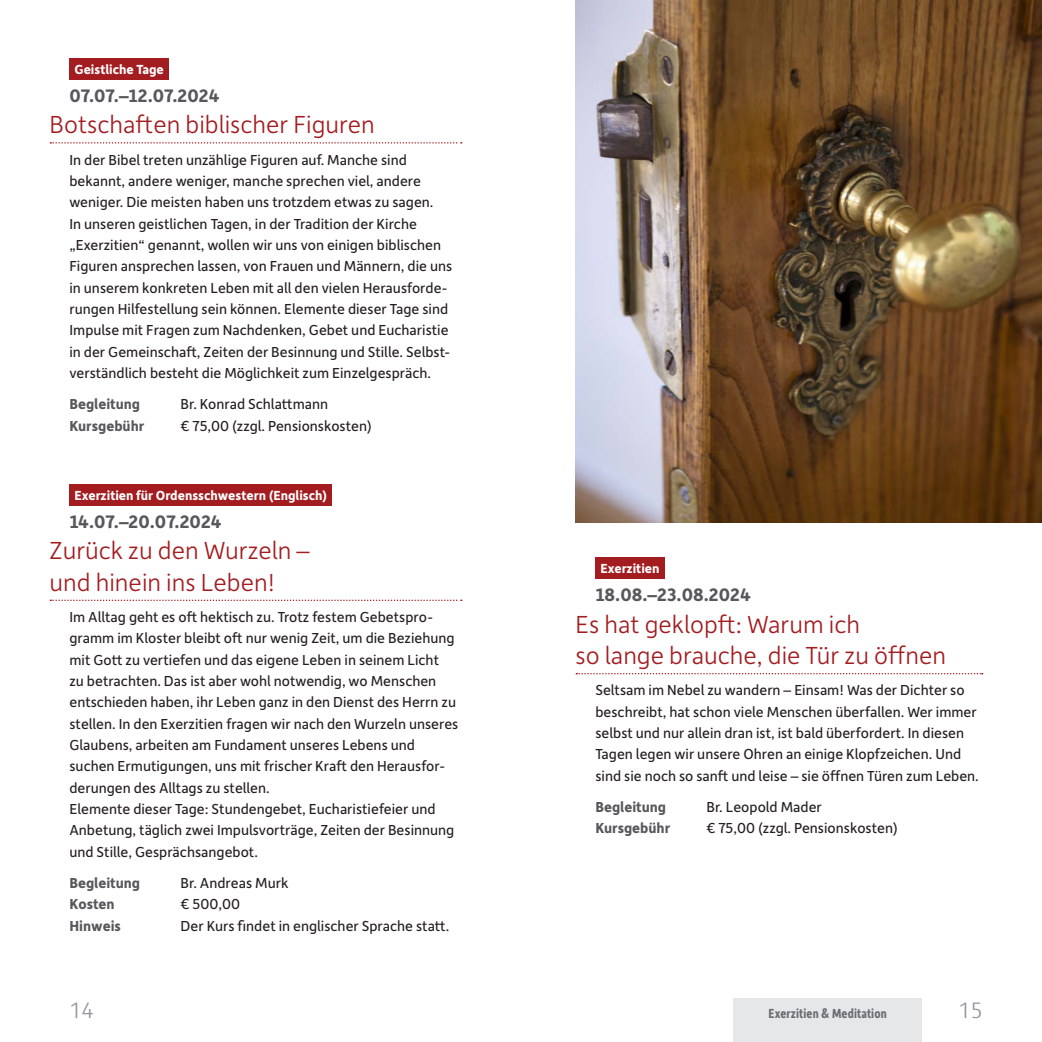
<style>
.page{position:relative;width:1042px;height:1042px;background:#fff}
.page>*{position:absolute;margin:0;border:0;box-sizing:border-box;transform-origin:0 0}
.t1{font:300 26.25px/31.5px "Depot New";color:#a31c20}
.t2{font:300 22.75px "FS Matthew";color:#939598}
.t3{font:700 19.25px "Depot New";color:#57585a}
.t4{font:15.4px/21.3px "Depot New";color:#231f20}
.t5{font:700 15.4px "Depot New";color:#57585a}
.t6{font:700 14px "Depot New";color:#fff}
.t7{font:700 14px "Depot New Condensed";letter-spacing:.01em;color:#6c6d70}
</style>
<div class="page">
<div style="left:69px;top:58px;width:100px;height:21px;background:#a31c20"></div>
<svg style="left:50px;top:142px;width:412px;height:2px"></svg>
<div style="left:69px;top:484px;width:263px;height:21px;background:#a31c20"></div>
<svg style="left:50px;top:599px;width:412px;height:2px"></svg>
<div style="left:595px;top:557px;width:69px;height:22px;background:#a31c20"></div>
<svg style="left:576px;top:673px;width:407px;height:1px"></svg>
<img style="left:575px;top:0;width:467px;height:523px">
<div style="left:733px;top:998px;width:189px;height:44px;background:#e6e7e9"></div>
<p class="t6" style="left:74px;top:60px;width:91px">Geistliche Tage</p>
<p class="t3" style="left:69px;top:83px;width:152px">07.07.–12.07.2024</p>
<h1 class="t1" style="left:50px;top:108px;width:327px">Botschaften biblischer Figuren</h1>
<p class="t4" style="left:69px;top:148px;width:384px">In der Bibel treten unzählige Figuren auf. Manche sind bekannt, andere weniger, manche sprechen viel, andere weniger. Die meisten haben uns trotzdem etwas zu sagen.<br>In unseren geistlichen Tagen, in der Tradition der Kirche „Exerzitien“ genannt, wollen wir uns von einigen biblischen Figuren ansprechen lassen, von Frauen und Männern, die uns in unserem konkreten Leben mit all den vielen Herausforde&shy;rungen Hilfestellung sein können. Elemente dieser Tage sind Impulse mit Fragen zum Nachdenken, Gebet und Eucharistie in der Gemeinschaft, Zeiten der Besinnung und Stille. Selbst&shy;verständlich besteht die Möglichkeit zum Einzelgespräch.</p>
<p class="t5" style="left:69px;top:394px;width:72px">Begleitung</p>
<p class="t4" style="left:181px;top:393px;width:149px">Br. Konrad Schlattmann</p>
<p class="t5" style="left:69px;top:415px;width:76px">Kursgebühr</p>
<p class="t4" style="left:181px;top:414px;width:193px">€ 75,00 (zzgl. Pensionskosten)</p>
<p class="t6" style="left:74px;top:486px;width:254px">Exerzitien für Ordensschwestern (Englisch)</p>
<p class="t3" style="left:69px;top:509px;width:154px">14.07.–20.07.2024</p>
<h1 class="t1" style="left:50px;top:533px;width:261px">Zurück zu den Wurzeln – und hinein ins Leben!</h1>
<p class="t4" style="left:69px;top:605px;width:390px">Im Alltag geht es oft hektisch zu. Trotz festem Gebetspro&shy;gramm im Kloster bleibt oft nur wenig Zeit, um die Beziehung mit Gott zu vertiefen und das eigene Leben in seinem Licht<br>zu betrachten. Das ist aber wohl notwendig, wo Menschen entschieden haben, ihr Leben ganz in den Dienst des Herrn zu stellen. In den Exerzitien fragen wir nach den Wurzeln unseres Glaubens, arbeiten am Fundament unseres Lebens und suchen Ermutigungen, uns mit frischer Kraft den Herausfor&shy;derungen des Alltags zu stellen.<br>Elemente dieser Tage: Stundengebet, Eucharistiefeier und Anbetung, täglich zwei Impulsvorträge, Zeiten der Besinnung und Stille, Gesprächsangebot.</p>
<p class="t5" style="left:69px;top:873px;width:72px">Begleitung</p>
<p class="t4" style="left:181px;top:871px;width:109px">Br. Andreas Murk</p>
<p class="t5" style="left:69px;top:894px;width:47px">Kosten</p>
<p class="t4" style="left:181px;top:893px;width:61px">€ 500,00</p>
<p class="t5" style="left:69px;top:915px;width:53px">Hinweis</p>
<p class="t4" style="left:181px;top:914px;width:270px">Der Kurs findet in englischer Sprache statt.</p>
<p class="t6" style="left:600px;top:559px;width:61px">Exerzitien</p>
<p class="t3" style="left:595px;top:582px;width:157px">18.08.–23.08.2024</p>
<h1 class="t1" style="left:575px;top:607px;width:372px">Es hat geklopft: Warum ich<br>so lange brauche, die Tür zu öffnen</h1>
<p class="t4" style="left:595px;top:679px;width:385px">Seltsam im Nebel zu wandern – Einsam! Was der Dichter so beschreibt, hat schon viele Menschen überfallen. Wer immer selbst und nur allein dran ist, ist bald überfordert. In diesen Tagen legen wir unsere Ohren an einige Klopfzeichen. Und sind sie noch so sanft und leise – sie öffnen Türen zum Leben.</p>
<p class="t5" style="left:595px;top:797px;width:72px">Begleitung</p>
<p class="t4" style="left:706px;top:795px;width:117px">Br. Leopold Mader</p>
<p class="t5" style="left:595px;top:818px;width:76px">Kursgebühr</p>
<p class="t4" style="left:706px;top:817px;width:193px">€ 75,00 (zzgl. Pensionskosten)</p>
<h2 class="t2" style="left:69px;top:994px;width:26px">14</h2>
<p class="t7" style="left:768px;top:1004px;width:120px">Exerzitien &amp; Meditation</p>
<h2 class="t2" style="left:958px;top:994px;width:26px">15</h2>
</div>
